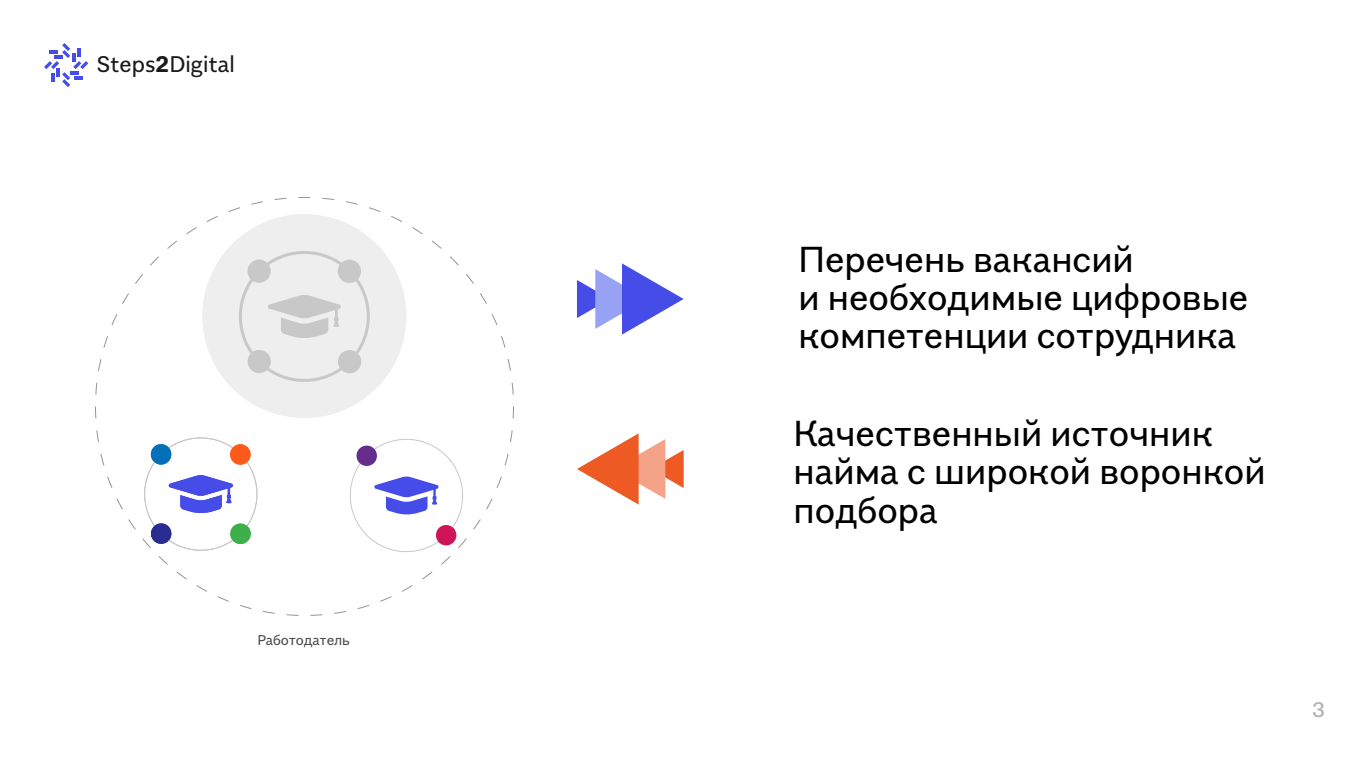
<style>
.page{position:relative;width:1366px;height:768px;background:#fff}
.page>*{position:absolute;margin:0;border:0;box-sizing:border-box;transform-origin:0 0}
.t1{font:36px/38px "Alergia Normal";color:#000}
.t2{font:22.6px "Alergia Normal";color:#1a1a1a}
.t3{font:21px "Alergia Normal";color:#afafaf}
.t4{font:14.1px "Alergia Normal";letter-spacing:-.01em;color:#4d4d4d}
.s1{font-weight:700}
</style>
<div class="page">
<svg style="left:577px;top:433px;width:107px;height:72px"></svg>
<svg style="left:577px;top:263px;width:107px;height:72px"></svg>
<svg style="left:44px;top:43px;width:44px;height:44px"></svg>
<div style="left:202px;top:214px;width:204px;height:204px;background:#eee;border-radius:50%"></div>
<svg style="left:230px;top:242px;width:140px;height:140px"></svg>
<svg style="left:350px;top:439px;width:117px;height:120px"></svg>
<svg style="left:142px;top:437px;width:116px;height:120px"></svg>
<p class="t2" style="left:96px;top:46px;width:140px">Steps<span class="s1">2</span>Digital</p>
<p class="t4" style="left:257px;top:629px;width:94px">Работодатель</p>
<p class="t1" style="left:798px;top:237px;width:451px">Перечень вакансий<br>и необходимые цифровые компетенции сотрудника</p>
<p class="t1" style="left:794px;top:412px;width:474px">Качественный источник найма с широкой воронкой подбора</p>
<p class="t3" style="left:1312px;top:694px;width:15px">3</p>
</div>
